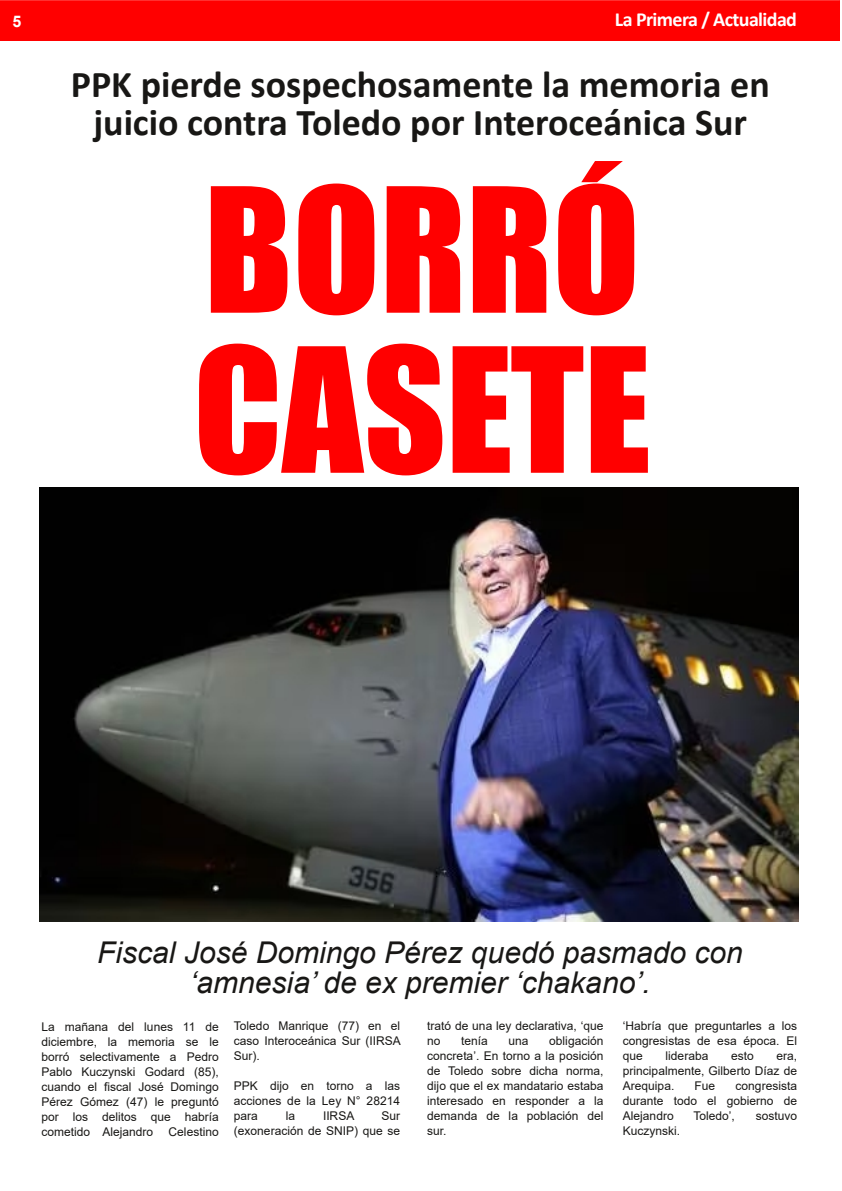
<style>
.page{position:relative;width:842px;height:1191px;background:#fff}
.page>*{position:absolute;margin:0;border:0;box-sizing:border-box;transform-origin:0 0}
.t1{font:160px/160px "Impact";color:#f00}
.t2{font:700 38px/38px "Calibri";color:#181715;text-align:center}
.t3{font:italic 30px/30px "Arial";color:#181715;text-align:center}
.t4{font:700 20px "Calibri";letter-spacing:-.03em;color:#fff}
.t5{font:700 16px "Arial";color:#fff}
.t6{font:12px/15px "Arial";color:#181715;text-align:justify}
</style>
<div class="page">
<div style="left:0;top:0;width:840px;height:41px;background:#f00"></div>
<img style="left:39px;top:487px;width:760px;height:434px">
<h3 class="t5" style="left:12px;top:12px;width:10px">5</h3>
<h3 class="t4" style="left:615px;top:11px;width:184px">La Primera / Actualidad</h3>
<h2 class="t2" style="left:71px;top:68px;width:700px">PPK pierde sospechosamente la memoria en juicio contra Toledo por Interoceánica Sur</h2>
<h1 class="t1" style="left:193px;top:169px;width:459px">BORRÓ<br>CASETE</h1>
<h3 class="t3" style="left:97px;top:938px;width:647px">Fiscal José Domingo Pérez quedó pasmado con ‘amnesia’ de ex premier ‘chakano’.</h3>
<p class="t6" style="left:42px;top:1018px;width:179px">La mañana del lunes 11 de diciembre, la memoria se le borró selectivamente a Pedro Pablo Kuczynski Godard (85), cuando el fiscal José Domingo Pérez Gómez (47) le preguntó por los delitos que habría cometido Alejandro</p>
<p class="t6" style="left:169px;top:1123px;width:52px">Celestino</p>
<p class="t6" style="left:234px;top:1018px;width:168px">Toledo Manrique (77) en el caso Interoceánica Sur (IIRSA Sur).</p>
<p class="t6" style="left:234px;top:1078px;width:168px">PPK dijo en torno a las acciones de la Ley N° 28214 para</p>
<p class="t6" style="left:234px;top:1108px;width:168px;text-align:right">Sur<br>(exoneración de SNIP) que se</p>
<p class="t6" style="left:286px;top:1108px;width:11px">la</p>
<p class="t6" style="left:323px;top:1108px;width:33px">IIRSA</p>
<p class="t6" style="left:427px;top:1018px;width:178px">trató de una ley declarativa, ‘que no</p>
<p class="t6" style="left:427px;top:1033px;width:178px;text-indent:122px">obligación concreta’. En torno a la posición de Toledo sobre dicha norma, dijo que el ex mandatario estaba interesado en responder a la demanda de la población del sur.</p>
<p class="t6" style="left:461px;top:1033px;width:28px">tenía</p>
<p class="t6" style="left:508px;top:1033px;width:22px">una</p>
<p class="t6" style="left:623px;top:1018px;width:176px">‘Habría que preguntarles a los congresistas de esa época. El que</p>
<p class="t6" style="left:665px;top:1048px;width:44px">lideraba</p>
<p class="t6" style="left:731px;top:1048px;width:24px">esto</p>
<p class="t6" style="left:623px;top:1048px;width:176px;text-indent:154px">era, principalmente, Gilberto Díaz de Arequipa.</p>
<p class="t6" style="left:623px;top:1078px;width:176px;text-indent:113px">congresista durante todo el gobierno de Alejandro</p>
<p class="t6" style="left:695px;top:1078px;width:22px">Fue</p>
<p class="t6" style="left:693px;top:1108px;width:43px">Toledo’,</p>
<p class="t6" style="left:756px;top:1108px;width:43px">sostuvo</p>
<p class="t6" style="left:623px;top:1123px;width:59px">Kuczynski.</p>
</div>
